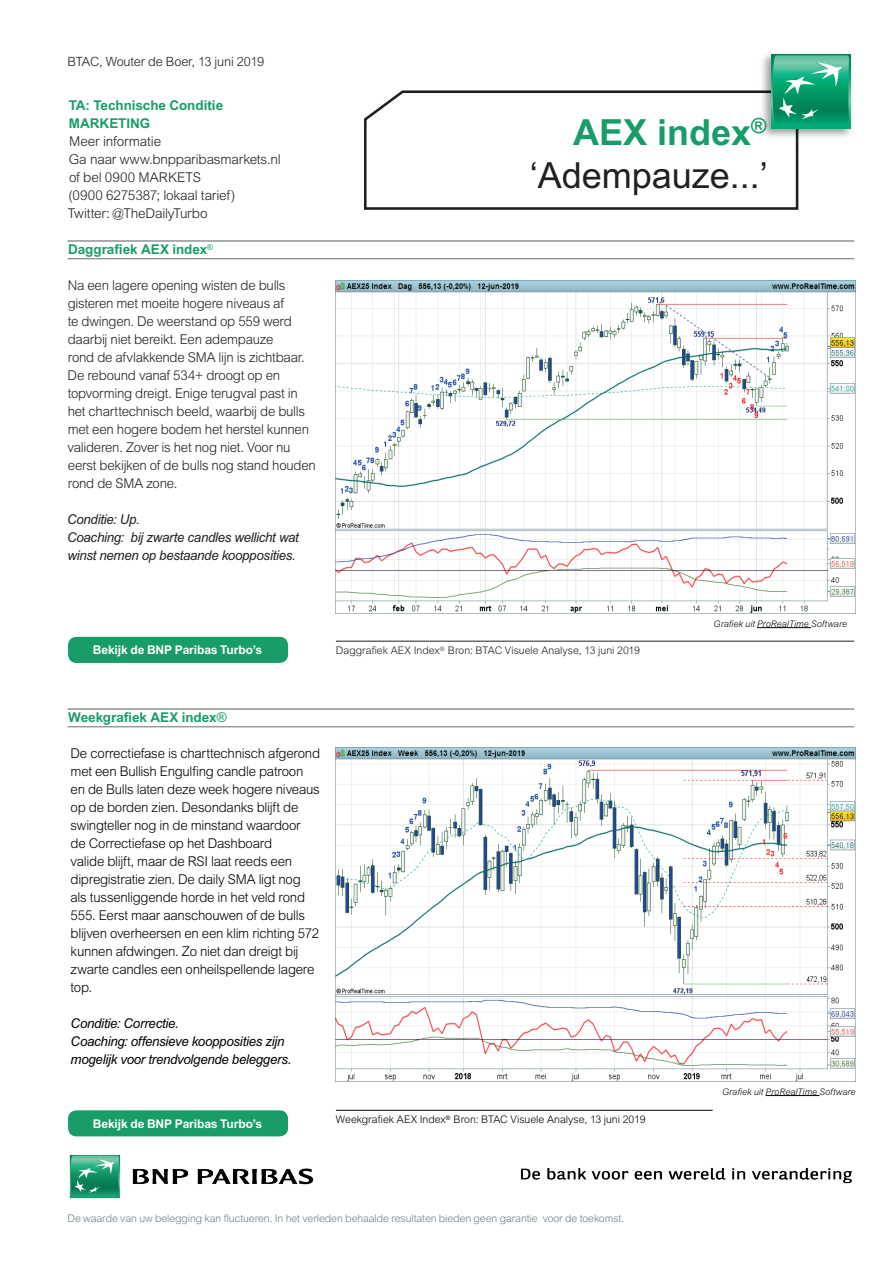
<style>
.page{position:relative;width:893px;height:1263px;background:#fff}
.page>*{position:absolute;margin:0;border:0;box-sizing:border-box;transform-origin:0 0}
.t1{font:36px/43.2px "Arial MT Std";color:#231f20;text-align:right}
.t2{font:300 13.5px/18px "Arial MT Std";letter-spacing:-.02em;color:#231f20}
.t3{font:300 13.5px/18px "Arial MT Std";letter-spacing:-.02em;color:#000001}
.t4{font:italic 13.5px/18px "Arial MT Std";letter-spacing:-.02em;color:#000001}
.t5{font:italic 13.5px/18px "Arial MT Std";letter-spacing:-.02em;color:#231f20}
.t6{font:700 13.5px/18px "Arial MT Std";letter-spacing:-.005em;color:#199d68}
.t7{font:300 12.75px "Arial MT Std";letter-spacing:-.015em;color:#231f20}
.t8{font:700 12px "Arial MT Std";letter-spacing:-.01em;color:#fff}
.t9{font:300 10.5px "Arial MT Std";letter-spacing:-.01em;color:#6f7e85}
.t10{font:300 10.5px "Arial MT Std";color:#000001}
.t11{font:300 10.5px "Arial MT Std";color:#231f20}
.t12{font:italic 300 9px "Arial MT Std";letter-spacing:.005em;color:#000001}
.s1{font-weight:700;color:#199d68}
.s2{font-weight:400}
</style>
<div class="page">
<hr style="left:68px;top:240px;width:786px;height:2px;background:#6c6d70">
<hr style="left:68px;top:258px;width:786px;height:1px;background:#6c6d70">
<hr style="left:68px;top:708px;width:786px;height:2px;background:#6c6d70">
<hr style="left:68px;top:726px;width:786px;height:1px;background:#6c6d70">
<img style="left:336px;top:280px;width:519px;height:333px">
<img style="left:336px;top:748px;width:519px;height:333px">
<hr style="left:336px;top:641px;width:518px;height:1px;background:#231f20">
<hr style="left:336px;top:1110px;width:377px;height:1px;background:#000001">
<div style="left:68px;top:637px;width:220px;height:26px;background:#199d68;border-radius:9px"></div>
<div style="left:68px;top:1110px;width:220px;height:26px;background:#199d68;border-radius:9px"></div>
<img style="left:521px;top:1167px;width:331px;height:17px">
<svg style="left:364px;top:90px;width:435px;height:120px"></svg>
<img style="left:756px;top:54px;width:96px;height:88px">
<svg style="left:771px;top:54px;width:80px;height:74px"></svg>
<svg style="left:772px;top:55px;width:77px;height:71px;background:#2cab81"></svg>
<hr style="left:757px;top:627px;width:54px;height:1px;background:#000001">
<hr style="left:766px;top:1095px;width:53px;height:1px;background:#000001">
<img style="left:69px;top:1155px;width:245px;height:44px">
<p class="t7" style="left:68px;top:54px;width:198px">BTAC, Wouter de Boer, 13 juni 2019</p>
<p class="t6" style="left:69px;top:96px;width:156px">TA: Technische Conditie<br>MARKETING</p>
<p class="t2" style="left:68px;top:133px;width:214px">Meer informatie<br>Ga naar www.bnpparibasmarkets.nl of bel 0900 MARKETS<br>(0900 6275387; lokaal tarief)<br>Twitter: @TheDailyTurbo</p>
<p class="t6" style="left:68px;top:240px;width:146px">Daggrafiek AEX index<sup>®</sup></p>
<p class="t2" style="left:67px;top:277px;width:250px">Na een lagere opening wisten de bulls gisteren met moeite hogere niveaus af<br>te dwingen. De weerstand op 559 werd daarbij niet bereikt. Een adempauze<br>rond de afvlakkende SMA lijn is zichtbaar.<br>De rebound vanaf 534+ droogt op en topvorming dreigt. Enige terugval past in het charttechnisch beeld, waarbij de bulls met een hogere bodem het herstel kunnen valideren. Zover is het nog niet. Voor nu eerst bekijken of de bulls nog stand houden rond de SMA zone.</p>
<p class="t5" style="left:67px;top:510px;width:233px">Conditie: Up.<br>Coaching: bij zwarte candles wellicht wat winst nemen op bestaande koopposities.</p>
<h1 class="t1" style="left:530px;top:110px;width:240px"><span class="s1">AEX index</span><sup>® </sup>‘Adempauze...’</h1>
<p class="t8" style="left:93px;top:643px;width:171px">Bekijk de BNP Paribas Turbo’s</p>
<p class="t11" style="left:336px;top:644px;width:305px">Daggrafiek AEX Index<sup>®</sup> Bron: BTAC Visuele Analyse, 13 juni 2019</p>
<p class="t6" style="left:68px;top:708px;width:160px">Weekgrafiek AEX index<span class="s2">®</span></p>
<p class="t3" style="left:71px;top:745px;width:251px">De correctiefase is charttechnisch afgerond met een Bullish Engulfing candle patroon en de Bulls laten deze week hogere niveaus op de borden zien. Desondanks blijft de swingteller nog in de minstand waardoor<br>de Correctiefase op het Dashboard<br>valide blijft, maar de RSI laat reeds een dipregistratie zien. De daily SMA ligt nog als tussenliggende horde in het veld rond 555. Eerst maar aanschouwen of de bulls blijven overheersen en een klim richting 572 kunnen afdwingen. Zo niet dan dreigt bij zwarte candles een onheilspellende lagere top.</p>
<p class="t4" style="left:71px;top:1014px;width:222px">Conditie: Correctie.<br>Coaching: offensieve koopposities zijn mogelijk voor trendvolgende beleggers.</p>
<p class="t8" style="left:93px;top:1116px;width:171px">Bekijk de BNP Paribas Turbo’s</p>
<p class="t10" style="left:336px;top:1113px;width:311px">Weekgrafiek AEX Index<sup>®</sup> Bron: BTAC Visuele Analyse, 13 juni 2019</p>
<p class="t12" style="left:714px;top:618px;width:135px">Grafiek uit ProRealTime Software</p>
<p class="t12" style="left:722px;top:1086px;width:135px">Grafiek uit ProRealTime Software</p>
<p class="t9" style="left:68px;top:1212px;width:558px">De waarde van uw belegging kan fluctueren. In het verleden behaalde resultaten bieden geen garantie voor de toekomst.</p>
</div>
